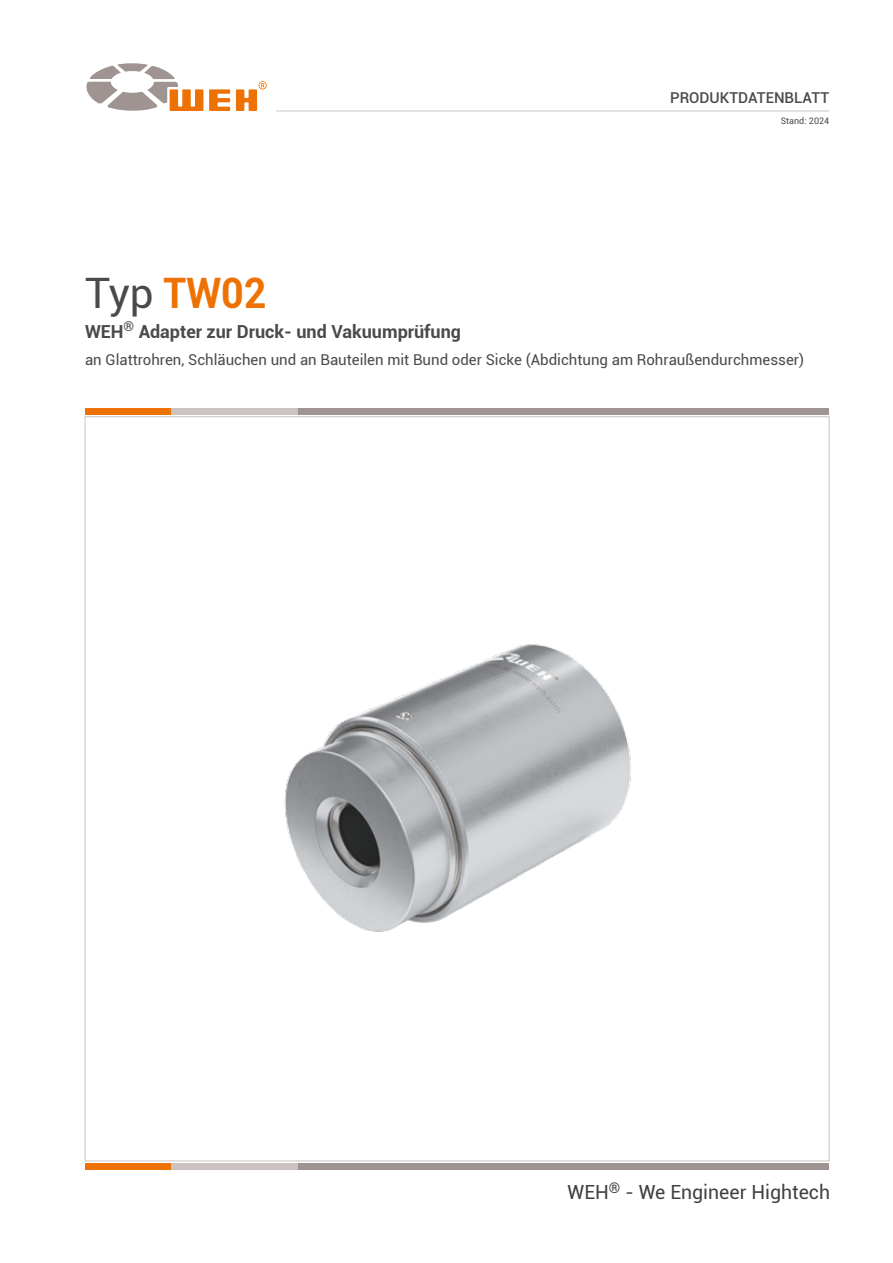
<style>
.page{position:relative;width:893px;height:1263px;background:#fff}
.page>*{position:absolute;margin:0;border:0;box-sizing:border-box;transform-origin:0 0}
.t1{font:700 42px "Roboto";color:#ee7203;scale:.94 1}
.t2{font:19.5px "Roboto";color:#000}
.t3{font:700 18px "Roboto";color:#4a4a49}
.t4{font:15px "Roboto";color:#4a4a49}
.t5{font:500 15px "Roboto";color:#4a4a49}
.t6{font:9px "Roboto";color:#4a4a49}
.s1{font-weight:400;color:#4a4a49}
</style>
<div class="page">
<hr style="left:276px;top:111px;width:553px;height:1px;background:#cac3c2">
<div style="left:298px;top:408px;width:531px;height:7px;background:#9f9491"></div>
<div style="left:170px;top:408px;width:128px;height:7px;background:#cac3c2"></div>
<div style="left:85px;top:408px;width:85px;height:7px;background:#ee7203"></div>
<div style="left:298px;top:1163px;width:531px;height:6px;background:#9f9491"></div>
<div style="left:170px;top:1163px;width:128px;height:6px;background:#cac3c2"></div>
<div style="left:85px;top:1163px;width:85px;height:6px;background:#ee7203"></div>
<svg style="left:86px;top:63px;width:117px;height:48px"></svg>
<svg style="left:209px;top:89px;width:21px;height:22px"></svg>
<svg style="left:236px;top:81px;width:31px;height:30px"></svg>
<img style="left:284px;top:644px;width:347px;height:288px">
<p class="t5" style="left:670px;top:87px;width:161px">PRODUKTDATENBLATT</p>
<p class="t6" style="left:781px;top:114px;width:50px">Stand: 2024</p>
<h1 class="t1" style="left:85px;top:263px;width:195px"><span class="s1">Typ</span> TW02</h1>
<p class="t3" style="left:85px;top:319px;width:377px">WEH<sup>®</sup> Adapter zur Druck- und Vakuumprüfung</p>
<p class="t4" style="left:85px;top:349px;width:721px">an Glattrohren, Schläuchen und an Bauteilen mit Bund oder Sicke (Abdichtung am Rohraußendurchmesser)</p>
<h2 class="t2" style="left:568px;top:1178px;width:264px">WEH<sup>®</sup> - We Engineer Hightech</h2>
</div>
